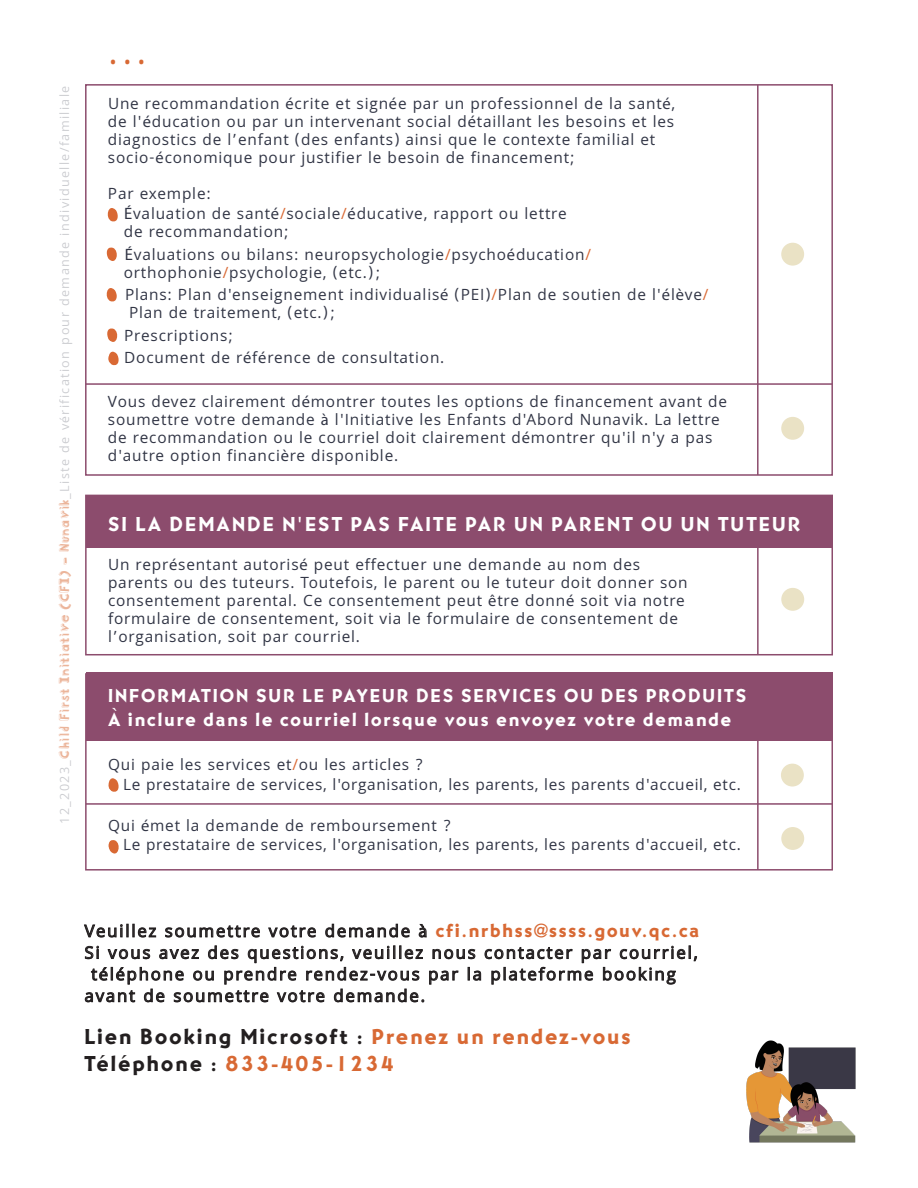
<style>
.page{position:relative;width:918px;height:1188px;background:#fff}
.page>*{position:absolute;margin:0;border:0;box-sizing:border-box;transform-origin:0 0}
.t1{font:37.5px "Khula";color:#d86934}
.t2{font:22.5px/27px "Bernhard Got URW Hea";letter-spacing:.1em;color:#231f20}
.t3{font:21px "Bernhard Got URW Hea";letter-spacing:.1em;color:#fff}
.t4{font:19.5px/24px "Bernhard Got URW Hea";letter-spacing:.1em;color:#fff}
.t5{font:18px "Khula";letter-spacing:.1em;color:#231f20}
.t6{font:16.5px/18px "Khula";letter-spacing:.05em;color:#313545}
.t7{font:13.5px "Khula";letter-spacing:.1em;color:rgb(49 53 69/.5)}
.s1{font-family:"Blockhead OT Black Face";color:#d86934}
.s2{font-family:"Myriad Pro"}
.s3{color:#d86934}
.s4{color:#d96934}
.s5{font-family:"Bernhard Got URW Hea";font-size:19.5px;color:#d86934}
</style>
<div class="page">
<div style="left:86px;top:672px;width:746px;height:69px;background:#8c4c6d"></div>
<div style="left:86px;top:496px;width:746px;height:52px;background:#8c4c6d"></div>
<svg style="left:84px;top:924px;width:613px;height:79px"></svg>
<div style="left:781px;top:417px;width:23px;height:23px;background:#eae2c5;border-radius:50%"></div>
<div style="left:781px;top:243px;width:23px;height:23px;background:#eae2c5;border-radius:50%"></div>
<div style="left:781px;top:588px;width:23px;height:23px;background:#eae2c5;border-radius:50%"></div>
<div style="left:781px;top:764px;width:23px;height:23px;background:#eae2c5;border-radius:50%"></div>
<div style="left:781px;top:827px;width:23px;height:23px;background:#eae2c5;border-radius:50%"></div>
<div style="left:85px;top:84px;width:748px;height:392px;border:2px solid #8c4c6d"></div>
<div style="left:85px;top:495px;width:748px;height:160px;border:2px solid #8c4c6d"></div>
<div style="left:85px;top:673px;width:748px;height:198px;border:2px solid #8c4c6d"></div>
<hr style="left:86px;top:803px;width:746px;height:2px;background:#8c4c6d">
<svg style="left:107px;top:208px;width:11px;height:14px"></svg>
<svg style="left:106px;top:247px;width:11px;height:14px"></svg>
<svg style="left:106px;top:288px;width:11px;height:14px"></svg>
<svg style="left:107px;top:328px;width:12px;height:38px"></svg>
<hr style="left:757px;top:85px;width:2px;height:390px;background:#8c4c6d">
<hr style="left:757px;top:544px;width:2px;height:111px;background:#8c4c6d">
<hr style="left:757px;top:740px;width:2px;height:130px;background:#8c4c6d">
<hr style="left:86px;top:383px;width:746px;height:2px;background:#8c4c6d">
<svg style="left:108px;top:778px;width:11px;height:14px"></svg>
<svg style="left:108px;top:840px;width:11px;height:14px"></svg>
<img style="left:746px;top:1040px;width:110px;height:103px">
<h1 class="t1" style="left:109px;top:29px;width:39px">...</h1>
<p class="t7" style="left:56px;top:824px;width:740px;rotate:-90deg">12_2023_<span class="s1">Child First Initiative (CFI) - Nunavik</span>_Liste de v<span class="s2">é</span>rification pour demande individuelle/familiale</p>
<p class="t6" style="left:108px;top:95px;width:569px">Une recommandation <span class="s2">é</span>crite et sign<span class="s2">é</span>e par un professionnel de la sant<span class="s2">é</span>, de l'<span class="s2">é</span>ducation ou par un intervenant social d<span class="s2">é</span>taillant les besoins et les diagnostics de l’enfant (des enfants) ainsi que le contexte familial et socio-<span class="s2">é</span>conomique pour justifier le besoin de financement;</p>
<p class="t6" style="left:108px;top:184px;width:460px;line-height:19.8px">Par exemple:<br><span class="s3">o</span> <span class="s2">É</span>valuation de sant<span class="s2">é</span><span class="s4">/</span>sociale<span class="s4">/</span><span class="s2">é</span>ducative, rapport ou lettre</p>
<p class="t6" style="left:108px;top:220px;width:485px;line-height:22.5px;text-indent:16px">de recommandation;<br><span class="s3">o</span> <span class="s2">É</span>valuations ou bilans: neuropsychologie<span class="s4">/</span>psycho<span class="s2">é</span>ducation<span class="s4">/</span></p>
<p class="t6" style="left:108px;top:261px;width:602px;line-height:22.5px;text-indent:16px">orthophonie<span class="s4">/</span>psychologie, (etc.) ;<br><span class="s3">o</span> Plans: Plan d'enseignement individualis<span class="s2">é</span> (PEI)<span class="s4">/</span>Plan de soutien de l'<span class="s2">é</span>l<span class="s2">è</span>ve<span class="s4">/</span></p>
<p class="t6" style="left:108px;top:301px;width:338px;line-height:22.5px;text-indent:21px">Plan de traitement, (etc.) ;<br><span class="s3">o</span> Prescriptions;<br><span class="s3">o</span> Document de r<span class="s2">é</span>f<span class="s2">é</span>rence de consultation.</p>
<p class="t6" style="left:108px;top:392px;width:621px">Vous devez clairement d<span class="s2">é</span>montrer toutes les options de financement avant de soumettre votre demande <span class="s2">à</span> l'Initiative les Enfants d'Abord Nunavik. La lettre de recommandation ou le courriel doit clairement d<span class="s2">é</span>montrer qu'il n'y a pas d'autre option financi<span class="s2">è</span>re disponible.</p>
<p class="t3" style="left:108px;top:511px;width:694px">SI LA DEMANDE N'EST PAS FAITE PAR UN PARENT OU UN TUTEUR</p>
<p class="t6" style="left:108px;top:556px;width:581px">Un repr<span class="s2">é</span>sentant autoris<span class="s2">é</span> peut effectuer une demande au nom des parents ou des tuteurs. Toutefois, le parent ou le tuteur doit donner son consentement parental. Ce consentement peut <span class="s2">ê</span>tre donn<span class="s2">é</span> soit via notre formulaire de consentement, soit via le formulaire de consentement de l’organisation, soit par courriel.</p>
<p class="t4" style="left:108px;top:685px;width:640px">INFORMATION SUR LE PAYEUR DES SERVICES OU DES PRODUITS<br>À inclure dans le courriel lorsque vous envoyez votre demande</p>
<p class="t6" style="left:108px;top:755px;width:634px;line-height:19.8px">Qui paie les services et<span class="s4">/</span>ou les articles ?<br><span class="s3">o</span> Le prestataire de services, l'organisation, les parents, les parents d'accueil, etc.</p>
<p class="t6" style="left:108px;top:815px;width:634px;line-height:19.8px">Qui <span class="s2">é</span>met la demande de remboursement ?<br><span class="s3">o</span> Le prestataire de services, l'organisation, les parents, les parents d'accueil, etc.</p>
<p class="t5" style="left:85px;top:920px;width:616px">Veuillez soumettre votre demande <span class="s2">à</span> <span class="s5">cfi.nrbhss@ssss.gouv.qc.ca</span></p>
<p class="t5" style="left:85px;top:942px;width:615px">Si vous avez des questions, veuillez nous contacter par courriel,</p>
<p class="t5" style="left:91px;top:963px;width:586px">t<span class="s2">é</span>l<span class="s2">é</span>phone ou prendre rendez-vous par la plateforme booking</p>
<p class="t5" style="left:85px;top:985px;width:342px">avant de soumettre votre demande.</p>
<h2 class="t2" style="left:85px;top:1024px;width:547px">Lien Booking Microsoft : <span class="s3">Prenez un rendez-vous<br></span>Téléphone : <span class="s3">833-405-1234</span></h2>
</div>
